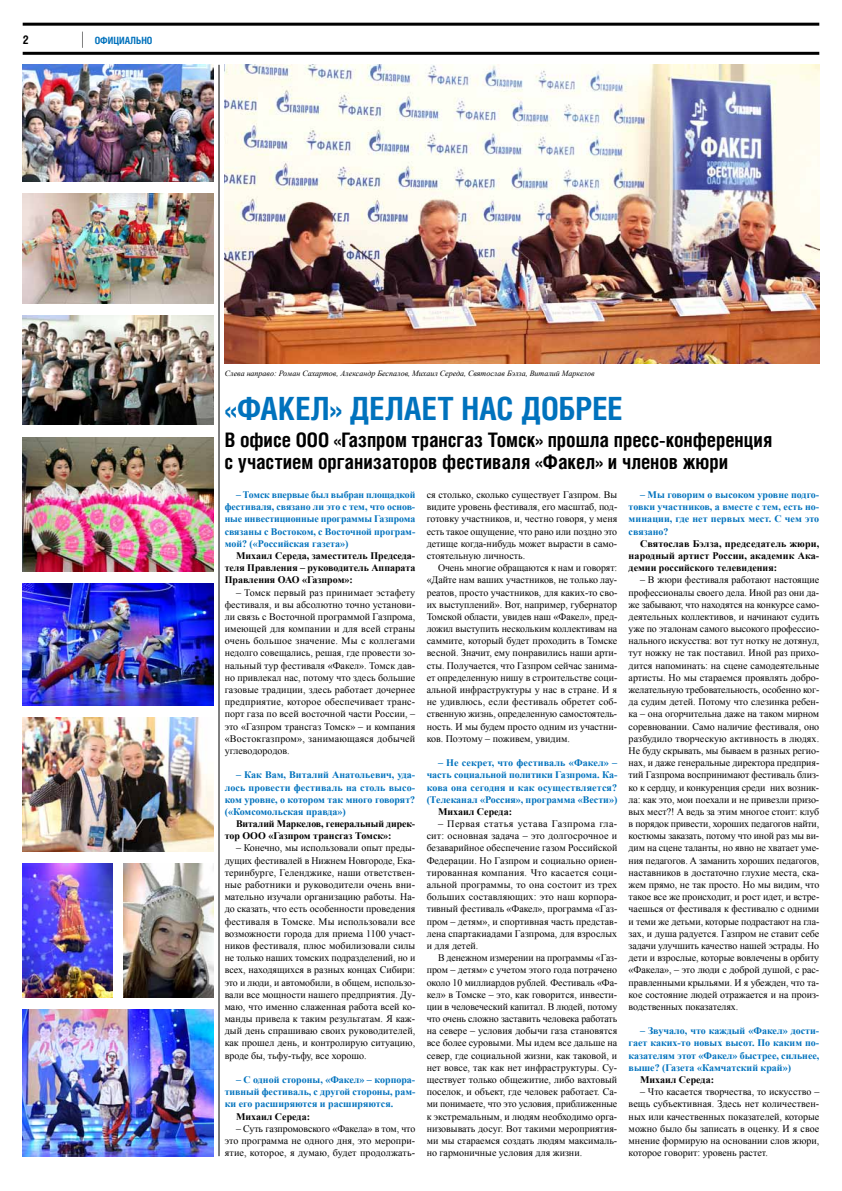
<style>
.page{position:relative;width:842px;height:1191px;background:#fff}
.page>*{position:absolute;margin:0;border:0;box-sizing:border-box;transform-origin:0 0}
.t1{font:700 32px "Helios Cond";letter-spacing:.005em;color:#0072bd}
.t2{font:700 20px/22px "Helios Cond";letter-spacing:-.005em;color:#000}
.t3{font:700 12px "Helios Cond";color:#000}
.t4{font:10px/12.2px "Times New Roman";color:#000;text-align:justify}
.t5{font:700 10px/12.2px "Times New Roman";color:#0072bd;text-align:justify}
.t6{font:700 10px/12.2px "Times New Roman";color:#000;text-align:justify}
.t7{font:700 10px "Helios Cond";color:#0071bc}
.t8{font:italic 8px "Times New Roman";color:#000}
.s1{font-family:"Helios";font-weight:100;font-size:16px;color:#000}
</style>
<div class="page">
<hr style="left:23px;top:52px;width:796px;height:3px;background:#000">
<hr style="left:23px;top:23px;width:796px;height:3px;background:#000">
<img style="left:225px;top:65px;width:594px;height:299px">
<img style="left:23px;top:863px;width:89px;height:134px">
<img style="left:124px;top:863px;width:89px;height:134px">
<hr style="left:219px;top:65px;width:1px;height:1091px;background:#000">
<img style="left:23px;top:1010px;width:190px;height:146px">
<img style="left:23px;top:583px;width:190px;height:122px">
<img style="left:23px;top:717px;width:190px;height:134px">
<img style="left:23px;top:65px;width:190px;height:116px">
<img style="left:23px;top:437px;width:190px;height:134px">
<img style="left:23px;top:193px;width:190px;height:110px">
<img style="left:23px;top:315px;width:190px;height:110px">
<p class="t3" style="left:23px;top:32px;width:8px">2</p>
<p class="t7" style="left:79px;top:34px;width:23px"><span class="s1">|</span> ОФИЦИАЛЬНО</p>
<p class="t8" style="left:225px;top:368px;width:371px">Слева направо: Роман Сахартов, Александр Беспалов, Михаил Середа, Святослав Бэлза, Виталий Маркелов</p>
<h1 class="t1" style="left:225px;top:389px;width:399px">«факел» делает нас добрее</h1>
<h2 class="t2" style="left:225px;top:428px;width:75px">В офисе ООО</h2>
<h2 class="t2" style="left:225px;top:428px;width:549px;text-indent:109px">«Газпром трансгаз Томск» прошла пресс-конференция с участием организаторов фестиваля «Факел» и членов жюри</h2>
<p class="t4" style="left:427px;top:488px;width:192px">ся столько, сколько существует Газпром. Вы видите уровень фестиваля, его масштаб, под&shy;готовку участников, и, честно говоря, у меня есть такое ощущение, что рано или поздно это детище когда-нибудь может вырасти в само&shy;стоятельную личность.</p>
<p class="t4" style="left:427px;top:561px;width:192px;text-indent:11px">Очень многие обращаются к нам и говорят: «Дайте нам ваших участников, не только лау&shy;реатов, просто участников, для каких-то сво&shy;их выступлений». Вот, например, губернатор Томской области, увидев наш «Факел», пред&shy;ложил выступить нескольким коллективам на саммите, который будет проходить в Томске весной. Значит, ему понравились наши арти&shy;сты. Получается, что Газпром сейчас занима&shy;ет определенную нишу в строительстве соци&shy;альной инфраструктуры у нас в стране. И я не удивлюсь, если фестиваль обретет соб&shy;ственную жизнь, определенную самостоятель&shy;ность. И мы будем просто одним из участни&shy;ков. Поэтому – поживем, увидим.</p>
<p class="t5" style="left:427px;top:756px;width:192px;text-indent:11px">– Не секрет, что фестиваль «Факел» – часть социальной политики Газпрома. Ка&shy;кова она сегодня и как осуществляется? (Телеканал «Россия», программа «Вести»)</p>
<p class="t6" style="left:438px;top:805px;width:75px">Михаил Середа:</p>
<p class="t4" style="left:427px;top:817px;width:192px;text-indent:11px">– Первая статья устава Газпрома гла&shy;сит: основная задача – это долгосрочное и безаварийное обеспечение газом Российской Федерации. Но Газпром и социально ориен&shy;тированная компания. Что касается соци&shy;альной программы, то она состоит из трех больших составляющих: это наш корпора&shy;тивный фестиваль «Факел», программа «Газ&shy;пром – детям», и спортивная часть представ&shy;лена спартакиадами Газпрома, для взрослых и для детей.</p>
<p class="t4" style="left:427px;top:951px;width:192px;text-indent:11px">В денежном измерении на программы «Газ&shy;пром – детям» с учетом этого года потрачено около 10 миллиардов рублей. Фестиваль «Фа&shy;кел» в Томске – это, как говорится, инвести&shy;ции в человеческий капитал. В людей, потому что очень сложно заставить человека работать на севере – условия добычи газа становятся все более суровыми. Мы идем все дальше на север, где социальной жизни, как таковой, и нет вовсе, так как нет инфраструктуры. Су&shy;ществует только общежитие, либо вахтовый поселок, и объект, где человек работает. Са&shy;ми понимаете, что это условия, приближенные к экстремальным, и людям необходимо орга&shy;низовывать досуг. Вот такими мероприятия&shy;ми мы стараемся создать людям максималь&shy;но гармоничные условия для жизни.</p>
<p class="t5" style="left:225px;top:488px;width:192px;text-indent:11px">– Томск впервые был выбран площадкой фестиваля, связано ли это с тем, что основ&shy;ные инвестиционные программы Газпрома связаны с Востоком, с Восточной програм&shy;мой? («Российская газета»)</p>
<p class="t6" style="left:225px;top:549px;width:192px;text-indent:11px">Михаил Середа, заместитель Председа&shy;теля Правления – руководитель Аппарата Правления ОАО «Газпром»:</p>
<p class="t4" style="left:225px;top:586px;width:192px;text-indent:11px">– Томск первый раз принимает эстафету фестиваля, и вы абсолютно точно установи&shy;ли связь с Восточной программой Газпрома, имеющей для компании и для всей страны очень большое значение. Мы с коллегами недолго совещались, решая, где провести зо&shy;нальный тур фестиваля «Факел». Томск дав&shy;но привлекал нас, потому что здесь большие газовые традиции, здесь работает дочернее предприятие, которое обеспечивает транс&shy;порт газа по всей восточной части России, – это «Газпром трансгаз Томск» – и компания «Востокгазпром», занимающаяся добычей углеводородов.</p>
<p class="t5" style="left:225px;top:768px;width:192px;text-indent:11px">– Как Вам, Виталий Анатольевич, уда&shy;лось провести фестиваль на столь высо&shy;ком уровне, о котором так много говорят? («Комсомольская правда»)</p>
<p class="t6" style="left:225px;top:817px;width:192px;text-indent:11px">Виталий Маркелов, генеральный дирек&shy;тор ООО «Газпром трансгаз Томск»:</p>
<p class="t4" style="left:225px;top:842px;width:192px;text-indent:11px">– Конечно, мы использовали опыт преды&shy;дущих фестивалей в Нижнем Новгороде, Ека&shy;теринбурге, Геленджике, наши ответствен&shy;ные работники и руководители очень вни&shy;мательно изучали организацию работы. На&shy;до сказать, что есть особенности проведения фестиваля в Томске. Мы использовали все возможности города для приема 1100 участ&shy;ников фестиваля, плюс мобилизовали силы не только наших томских подразделений, но и всех, находящихся в разных концах Сибири: это и люди, и автомобили, в общем, использо&shy;вали все мощности нашего предприятия. Ду&shy;маю, что именно слаженная работа всей ко&shy;манды привела к таким результатам. Я каж&shy;дый день спрашиваю своих руководителей, как прошел день, и контролирую ситуацию, вроде бы, тьфу-тьфу, все хорошо.</p>
<p class="t5" style="left:225px;top:1073px;width:192px;text-indent:11px">– С одной стороны, «Факел» – корпора&shy;тивный фестиваль, с другой стороны, рам&shy;ки его расширяются и расширяются.</p>
<p class="t6" style="left:236px;top:1109px;width:75px">Михаил Середа:</p>
<p class="t4" style="left:225px;top:1122px;width:192px;text-indent:11px">– Суть газпромовского «Факела» в том, что это программа не одного дня, это меропри&shy;ятие, которое, я думаю, будет продолжать-</p>
<p class="t5" style="left:629px;top:488px;width:192px;text-indent:11px">– Мы говорим о высоком уровне подго&shy;товки участников, а вместе с тем, есть но&shy;минации, где нет первых мест. С чем это связано?</p>
<p class="t6" style="left:629px;top:537px;width:192px;text-indent:11px">Святослав Бэлза, председатель жюри, народный артист России, академик Ака&shy;демии российского телевидения:</p>
<p class="t4" style="left:629px;top:574px;width:192px;text-indent:11px">– В жюри фестиваля работают настоящие профессионалы своего дела. Иной раз они да&shy;же забывают, что находятся на конкурсе само&shy;деятельных коллективов, и начинают судить уже по эталонам самого высокого профессио&shy;нального искусства: вот тут нотку не дотянул, тут ножку не так поставил. Иной раз прихо&shy;дится напоминать: на сцене самодеятельные артисты. Но мы стараемся проявлять добро&shy;желательную требовательность, особенно ког&shy;да судим детей. Потому что слезинка ребен&shy;ка – она огорчительна даже на таком мирном соревновании. Само наличие фестиваля, оно разбудило творческую активность в людях.<br>Не буду скрывать, мы бываем в разных регио&shy;нах, и даже генеральные директора предприя&shy;тий Газпрома воспринимают фестиваль близ&shy;ко к сердцу, и конкуренция среди них возник&shy;ла: как это, мои поехали и не привезли призо&shy;вых мест?! А ведь за этим многое стоит: клуб в порядок привести, хороших педагогов найти, костюмы заказать, потому что иной раз мы ви&shy;дим на сцене таланты, но явно не хватает уме&shy;ния педагогов. А заманить хороших педагогов, наставников в достаточно глухие места, ска&shy;жем прямо, не так просто. Но мы видим, что такое все же происходит, и рост идет, и встре&shy;чаешься от фестиваля к фестивалю с одними и теми же детьми, которые подрастают на гла&shy;зах, и душа радуется. Газпром не ставит себе задачи улучшить качество нашей эстрады. Но дети и взрослые, которые вовлечены в орбиту «Факела», – это люди с доброй душой, с рас&shy;правленными крыльями. И я убежден, что та&shy;кое состояние людей отражается и на произ&shy;водственных показателях.</p>
<p class="t5" style="left:629px;top:1024px;width:192px;text-indent:11px">– Звучало, что каждый «Факел» дости&shy;гает каких-то новых высот. По каким по&shy;казателям этот «Факел» быстрее, сильнее, выше? (Газета «Камчатский край»)</p>
<p class="t6" style="left:640px;top:1073px;width:75px">Михаил Середа:</p>
<p class="t4" style="left:629px;top:1085px;width:192px;text-indent:11px">– Что касается творчества, то искусство – вещь субъективная. Здесь нет количествен&shy;ных или качественных показателей, которые можно было бы записать в оценку. И я свое мнение формирую на основании слов жюри, которое говорит: уровень растет.</p>
</div>
